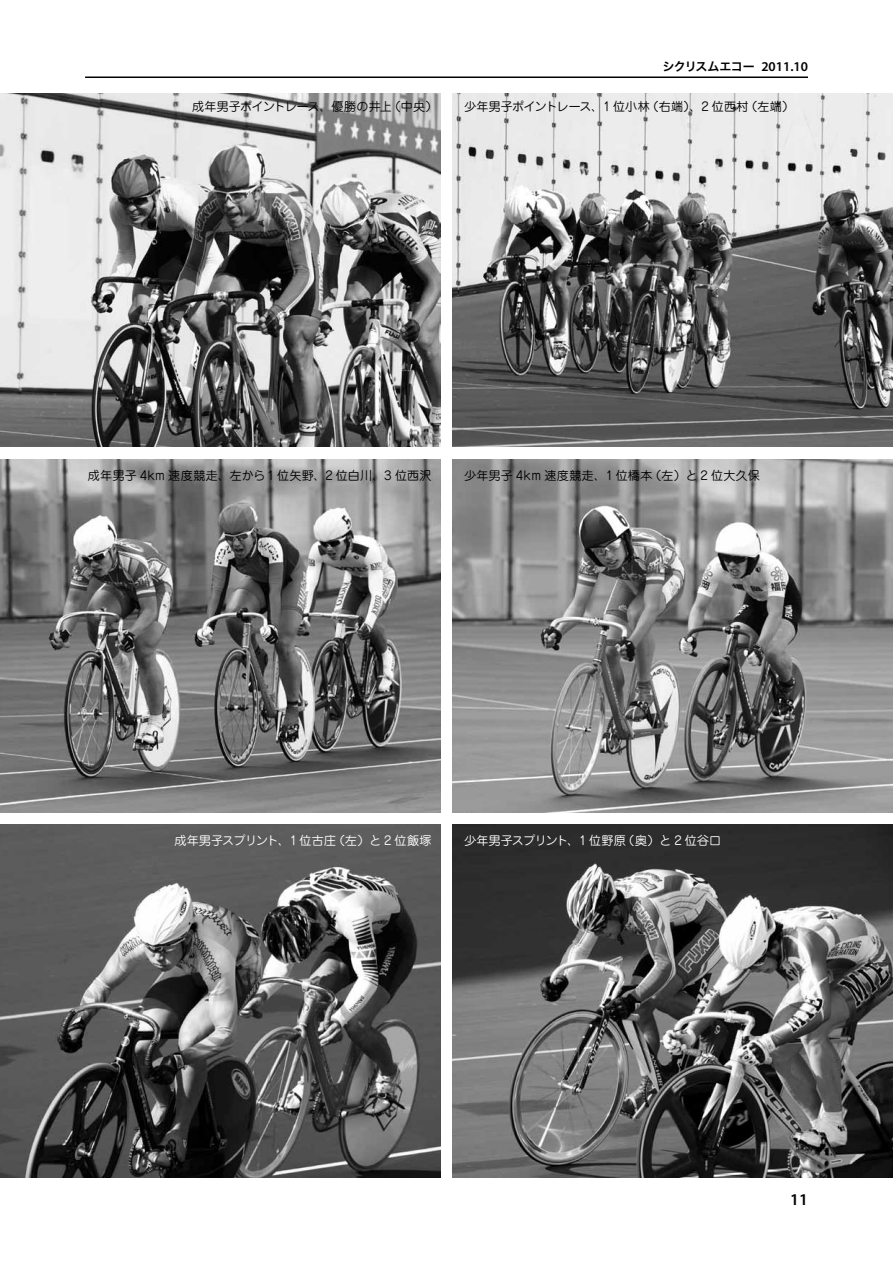
<style>
.page{position:relative;width:893px;height:1263px;background:#fff}
.page>*{position:absolute;margin:0;border:0;box-sizing:border-box;transform-origin:0 0}
.t1{font:600 16.5px "Myriad Pro";color:#000}
.t2{font:12px "Jun 201 Pro";letter-spacing:.015em;color:#000}
.t3{font:12px "Jun 201 Pro";color:#fff}
.t4{font:12px "Jun 201 Pro";letter-spacing:.035em;color:#000}
.t5{font:12px "Jun 201 Pro";letter-spacing:-.005em;color:#000}
.t6{font:12px "Hira Kaku Pro W6";letter-spacing:-.03em;color:#000}
.s1{font-family:"Myriad Pro";font-weight:600;font-size:13.5px}
</style>
<div class="page">
<hr style="left:85px;top:77px;width:723px;height:1px;background:#000">
<img style="left:0;top:459px;width:440px;height:353px">
<img style="left:452px;top:459px;width:441px;height:353px">
<img style="left:0;top:94px;width:440px;height:352px">
<img style="left:453px;top:94px;width:440px;height:352px">
<img style="left:0;top:825px;width:440px;height:353px">
<img style="left:453px;top:825px;width:440px;height:353px">
<p class="t5" style="left:192px;top:97px;width:247px">成年男子ポイントレース、優勝の井上（中央）</p>
<p class="t6" style="left:662px;top:55px;width:147px">シクリスムエコー <span class="s1">2011.10</span></p>
<p class="t2" style="left:464px;top:97px;width:331px">少年男子ポイントレース、1 位小林（右端）、2 位西村（左端）</p>
<p class="t2" style="left:88px;top:466px;width:345px">成年男子 4km 速度競走、左から1 位矢野、2 位白川、3 位西沢</p>
<p class="t4" style="left:464px;top:466px;width:297px">少年男子 4km 速度競走、1 位橋本（左）と 2 位大久保</p>
<p class="t3" style="left:174px;top:831px;width:259px">成年男子スプリント、1 位古庄（左）と 2 位飯塚</p>
<p class="t3" style="left:464px;top:831px;width:258px">少年男子スプリント、1 位野原（奥）と 2 位谷口</p>
<h1 class="t1" style="left:790px;top:1188px;width:19px">11</h1>
</div>
